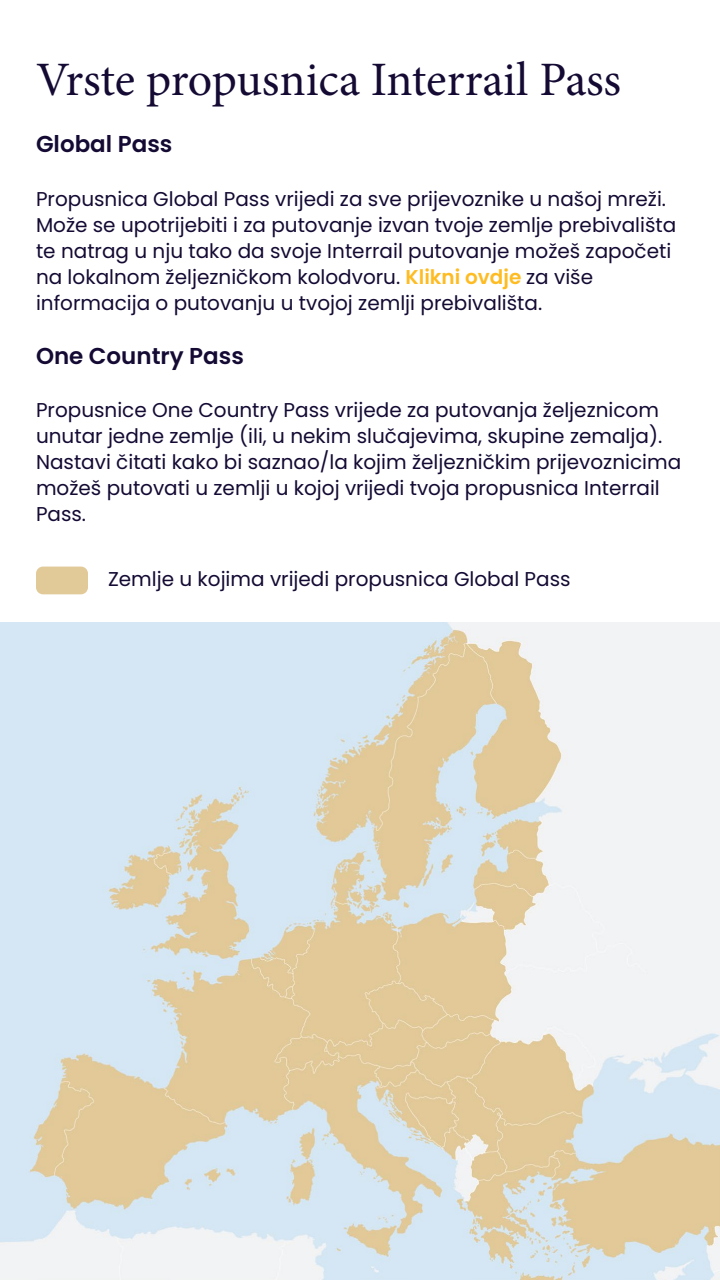
<style>
.page{position:relative;width:720px;height:1280px;background:#fff}
.page>*{position:absolute;margin:0;border:0;box-sizing:border-box;transform-origin:0 0}
.t1{font:48px "Minion Pro";letter-spacing:-.005em;color:#140a33}
.t2{font:600 23px "Poppins";color:#140a33}
.t3{font:20px/26px "Poppins";color:#140a33}
.s1{font-weight:600;color:#febc22}
</style>
<div class="page">
<div style="left:36px;top:567px;width:52px;height:27px;background:#e2c998;border-radius:7px"></div>
<img style="left:0;top:622px;width:720px;height:658px">
<h1 class="t1" style="left:36px;top:47px;width:587px">Vrste propusnica Interrail Pass</h1>
<p class="t2" style="left:36px;top:131px;width:138px">Global Pass</p>
<p class="t3" style="left:36px;top:186px;width:642px">Propusnica Global Pass vrijedi za sve prijevoznike u našoj mreži.<br>Može se upotrijebiti i za putovanje izvan tvoje zemlje prebivališta te natrag u nju tako da svoje Interrail putovanje možeš započeti na lokalnom željezničkom kolodvoru. <span class="s1">Klikni ovdje</span> za više informacija o putovanju u tvojoj zemlji prebivališta.</p>
<p class="t2" style="left:36px;top:342px;width:209px">One Country Pass</p>
<p class="t3" style="left:36px;top:397px;width:647px">Propusnice One Country Pass vrijede za putovanja željeznicom unutar jedne zemlje (ili, u nekim slučajevima, skupine zemalja).<br>Nastavi čitati kako bi saznao/la kojim željezničkim prijevoznicima možeš putovati u zemlji u kojoj vrijedi tvoja propusnica Interrail Pass.</p>
<p class="t3" style="left:108px;top:567px;width:464px">Zemlje u kojima vrijedi propusnica Global Pass</p>
</div>
